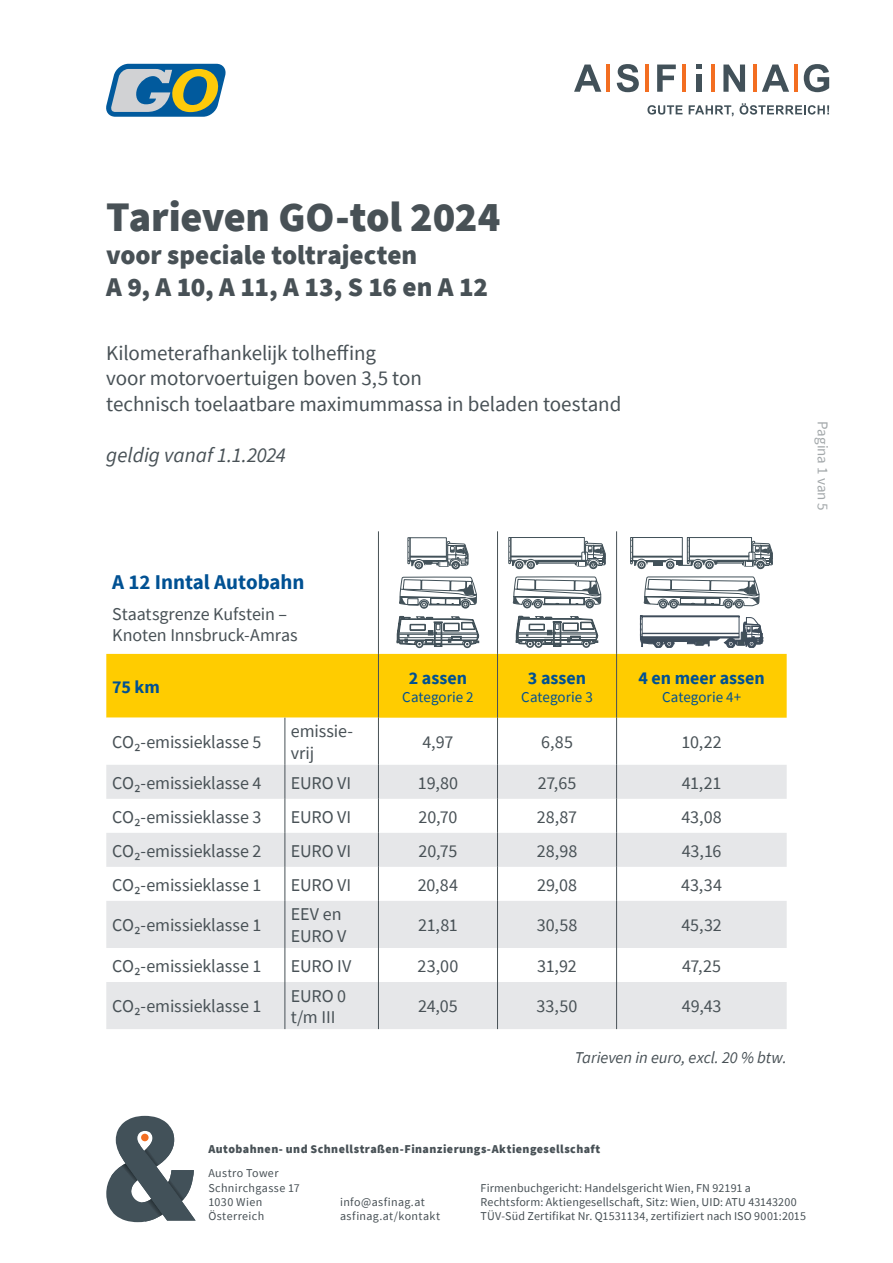
<style>
.page{position:relative;width:893px;height:1263px;background:#fff}
.page>*{position:absolute;margin:0;border:0;box-sizing:border-box;transform-origin:0 0}
.t1{font:900 42px "Source Sans Pro";letter-spacing:-.005em;color:#485156}
.Einf__Abs{font:900 27px "Source Sans Pro";color:#485156}
.t2{font:21px "Source Sans Pro";letter-spacing:-.01em;color:#485156}
.t3{font:italic 21px "Source Sans Pro";color:#485156}
.t4{font:700 21px "Source Sans Pro";color:#005193}
.t5{font:18px/21.6px "Source Sans Pro";letter-spacing:-.01em;color:#485156}
.Einf__Abs-2{font:700 18px "Source Sans Pro";color:#005193}
.Einf__Abs-3{font:italic 16.5px "Source Sans Pro";letter-spacing:-.005em;color:#485156}
.Einf__Abs-4{font:15px "Source Sans Pro";color:#005193}
.Einf__Abs-5{font:15px "Source Sans Pro";color:#a3a8aa}
.t6{font:12px/14.4px "Source Sans Pro";letter-spacing:.015em;color:#485156}
.t7{font:900 12px "Source Sans Pro";letter-spacing:.035em;color:#485156}
</style>
<div class="page">
<div style="left:106px;top:654px;width:681px;height:64px;background:#fc0"></div>
<svg style="left:106px;top:765px;width:681px;height:264px;fill:#e6e7e9"></svg>
<hr style="left:285px;top:718px;width:1px;height:47px;background:#485156">
<hr style="left:378px;top:718px;width:1px;height:47px;background:#485156">
<hr style="left:285px;top:765px;width:1px;height:34px;background:#485156">
<hr style="left:378px;top:765px;width:1px;height:34px;background:#485156">
<hr style="left:285px;top:799px;width:1px;height:34px;background:#485156">
<hr style="left:378px;top:799px;width:1px;height:34px;background:#485156">
<hr style="left:285px;top:833px;width:1px;height:34px;background:#485156">
<hr style="left:378px;top:833px;width:1px;height:34px;background:#485156">
<hr style="left:285px;top:867px;width:1px;height:34px;background:#485156">
<hr style="left:378px;top:867px;width:1px;height:34px;background:#485156">
<hr style="left:285px;top:901px;width:1px;height:47px;background:#485156">
<hr style="left:378px;top:901px;width:1px;height:47px;background:#485156">
<hr style="left:285px;top:948px;width:1px;height:34px;background:#485156">
<hr style="left:378px;top:948px;width:1px;height:34px;background:#485156">
<hr style="left:285px;top:982px;width:1px;height:47px;background:#485156">
<hr style="left:378px;top:982px;width:1px;height:47px;background:#485156">
<hr style="left:378px;top:531px;width:1px;height:123px;background:#485156">
<hr style="left:497px;top:531px;width:1px;height:123px;background:#485156">
<hr style="left:616px;top:531px;width:1px;height:123px;background:#485156">
<hr style="left:378px;top:654px;width:1px;height:64px;background:#485156">
<hr style="left:497px;top:654px;width:1px;height:64px;background:#485156">
<hr style="left:616px;top:654px;width:1px;height:64px;background:#485156">
<hr style="left:497px;top:718px;width:1px;height:47px;background:#485156">
<hr style="left:616px;top:718px;width:1px;height:47px;background:#485156">
<hr style="left:497px;top:765px;width:1px;height:34px;background:#485156">
<hr style="left:616px;top:765px;width:1px;height:34px;background:#485156">
<hr style="left:497px;top:799px;width:1px;height:34px;background:#485156">
<hr style="left:616px;top:799px;width:1px;height:34px;background:#485156">
<hr style="left:497px;top:833px;width:1px;height:34px;background:#485156">
<hr style="left:616px;top:833px;width:1px;height:34px;background:#485156">
<hr style="left:497px;top:867px;width:1px;height:34px;background:#485156">
<hr style="left:616px;top:867px;width:1px;height:34px;background:#485156">
<hr style="left:497px;top:901px;width:1px;height:47px;background:#485156">
<hr style="left:616px;top:901px;width:1px;height:47px;background:#485156">
<hr style="left:497px;top:948px;width:1px;height:34px;background:#485156">
<hr style="left:616px;top:948px;width:1px;height:34px;background:#485156">
<hr style="left:497px;top:982px;width:1px;height:47px;background:#485156">
<hr style="left:616px;top:982px;width:1px;height:47px;background:#485156">
<svg style="left:397px;top:577px;width:82px;height:71px"></svg>
<svg style="left:407px;top:537px;width:61px;height:33px"></svg>
<svg style="left:513px;top:577px;width:88px;height:71px"></svg>
<svg style="left:508px;top:537px;width:98px;height:33px"></svg>
<svg style="left:640px;top:616px;width:123px;height:32px"></svg>
<svg style="left:630px;top:537px;width:143px;height:71px"></svg>
<svg style="left:106px;top:1116px;width:90px;height:106px"></svg>
<div style="left:141px;top:1134px;width:8px;height:7px;background:#f36e21;border-radius:50%"></div>
<hr style="left:711px;top:65px;width:3px;height:27px;background:#f36e21">
<hr style="left:794px;top:65px;width:3px;height:27px;background:#f36e21">
<hr style="left:753px;top:65px;width:4px;height:27px;background:#f36e21">
<hr style="left:683px;top:65px;width:3px;height:27px;background:#f36e21">
<hr style="left:646px;top:65px;width:3px;height:27px;background:#f36e21">
<hr style="left:606px;top:65px;width:4px;height:27px;background:#f36e21">
<svg style="left:723px;top:65px;width:22px;height:27px"></svg>
<svg style="left:574px;top:65px;width:27px;height:27px"></svg>
<svg style="left:617px;top:64px;width:22px;height:28px"></svg>
<svg style="left:657px;top:65px;width:19px;height:27px"></svg>
<svg style="left:696px;top:65px;width:5px;height:4px"></svg>
<div style="left:696px;top:74px;width:5px;height:18px;background:#425159"></div>
<svg style="left:762px;top:65px;width:27px;height:27px"></svg>
<svg style="left:804px;top:64px;width:25px;height:28px"></svg>
<svg style="left:647px;top:105px;width:35px;height:10px"></svg>
<svg style="left:689px;top:105px;width:45px;height:11px"></svg>
<svg style="left:740px;top:103px;width:89px;height:12px"></svg>
<svg style="left:106px;top:64px;width:119px;height:53px;background:#76999c"></svg>
<p class="t1" style="left:106px;top:188px;width:396px">Tarieven GO-tol 2024</p>
<p class="Einf__Abs" style="left:106px;top:236px;width:312px">voor speciale toltrajecten</p>
<p class="Einf__Abs" style="left:106px;top:268px;width:383px">A 9, A 10, A 11, A 13, S 16 en A 12</p>
<p class="t2" style="left:106px;top:340px;width:271px">Kilometerafhankelijk tolheffing</p>
<p class="t2" style="left:106px;top:365px;width:317px">voor motorvoertuigen boven 3,5 ton</p>
<p class="t2" style="left:106px;top:390px;width:517px">technisch toelaatbare maximummassa in beladen toestand</p>
<p class="t3" style="left:106px;top:442px;width:181px">geldig vanaf 1.1.2024</p>
<p class="t4" style="left:112px;top:568px;width:194px">A 12 Inntal Autobahn</p>
<p class="t5" style="left:112px;top:603px;width:187px">Staatsgrenze Kufstein –<br>Knoten Innsbruck-Amras</p>
<p class="Einf__Abs-2" style="left:112px;top:674px;width:49px">75 km</p>
<p class="Einf__Abs-2" style="left:409px;top:665px;width:60px">2 assen</p>
<p class="Einf__Abs-4" style="left:402px;top:687px;width:73px">Categorie 2</p>
<p class="Einf__Abs-2" style="left:528px;top:665px;width:60px">3 assen</p>
<p class="Einf__Abs-4" style="left:521px;top:687px;width:73px">Categorie 3</p>
<p class="Einf__Abs-2" style="left:638px;top:665px;width:128px">4 en meer assen</p>
<p class="Einf__Abs-4" style="left:662px;top:687px;width:81px">Categorie 4+</p>
<p class="t5" style="left:112px;top:731px;width:151px">CO₂-emissieklasse 5</p>
<p class="t5" style="left:291px;top:720px;width:64px">emissie&shy;vrij</p>
<p class="t5" style="left:422px;top:731px;width:33px">4,97</p>
<p class="t5" style="left:541px;top:731px;width:33px">6,85</p>
<p class="t5" style="left:681px;top:731px;width:42px">10,22</p>
<p class="t5" style="left:112px;top:772px;width:151px">CO₂-emissieklasse 4</p>
<p class="t5" style="left:291px;top:772px;width:62px">EURO VI</p>
<p class="t5" style="left:418px;top:772px;width:42px">19,80</p>
<p class="t5" style="left:538px;top:772px;width:40px">27,65</p>
<p class="t5" style="left:682px;top:772px;width:41px">41,21</p>
<p class="t5" style="left:112px;top:806px;width:151px">CO₂-emissieklasse 3</p>
<p class="t5" style="left:291px;top:806px;width:62px">EURO VI</p>
<p class="t5" style="left:419px;top:806px;width:40px">20,70</p>
<p class="t5" style="left:537px;top:806px;width:42px">28,87</p>
<p class="t5" style="left:681px;top:806px;width:42px">43,08</p>
<p class="t5" style="left:112px;top:840px;width:151px">CO₂-emissieklasse 2</p>
<p class="t5" style="left:291px;top:840px;width:62px">EURO VI</p>
<p class="t5" style="left:419px;top:840px;width:40px">20,75</p>
<p class="t5" style="left:537px;top:840px;width:42px">28,98</p>
<p class="t5" style="left:682px;top:840px;width:41px">43,16</p>
<p class="t5" style="left:112px;top:874px;width:151px">CO₂-emissieklasse 1</p>
<p class="t5" style="left:291px;top:874px;width:62px">EURO VI</p>
<p class="t5" style="left:418px;top:874px;width:42px">20,84</p>
<p class="t5" style="left:537px;top:874px;width:42px">29,08</p>
<p class="t5" style="left:681px;top:874px;width:42px">43,34</p>
<p class="t5" style="left:112px;top:914px;width:151px">CO₂-emissieklasse 1</p>
<p class="t5" style="left:291px;top:903px;width:57px">EEV en<br>EURO V</p>
<p class="t5" style="left:418px;top:914px;width:41px">21,81</p>
<p class="t5" style="left:537px;top:914px;width:42px">30,58</p>
<p class="t5" style="left:681px;top:914px;width:42px">45,32</p>
<p class="t5" style="left:112px;top:955px;width:151px">CO₂-emissieklasse 1</p>
<p class="t5" style="left:291px;top:955px;width:62px">EURO IV</p>
<p class="t5" style="left:418px;top:955px;width:42px">23,00</p>
<p class="t5" style="left:537px;top:955px;width:41px">31,92</p>
<p class="t5" style="left:682px;top:955px;width:41px">47,25</p>
<p class="t5" style="left:112px;top:995px;width:151px">CO₂-emissieklasse 1</p>
<p class="t5" style="left:291px;top:984px;width:57px">EURO 0 t/m III</p>
<p class="t5" style="left:418px;top:995px;width:41px">24,05</p>
<p class="t5" style="left:537px;top:995px;width:42px">33,50</p>
<p class="t5" style="left:682px;top:995px;width:41px">49,43</p>
<p class="Einf__Abs-3" style="left:575px;top:1047px;width:213px">Tarieven in euro, excl. 20 % btw.</p>
<p class="Einf__Abs-5" style="left:832px;top:421px;width:91px;rotate:90deg">Pagina 1 van 5</p>
<p class="t7" style="left:208px;top:1140px;width:393px">Autobahnen- und Schnellstraßen-Finanzierungs-Aktiengesellschaft</p>
<p class="t6" style="left:208px;top:1166px;width:93px">Austro Tower<br>Schnirchgasse 17<br>1030 Wien<br>Österreich</p>
<p class="t6" style="left:480px;top:1180px;width:327px">Firmenbuchgericht: Handelsgericht Wien, FN 92191 a<br>Rechtsform: Aktiengesellschaft, Sitz: Wien, UID: ATU 43143200<br>TÜV-Süd Zertifikat Nr. Q1531134, zertifiziert nach ISO 9001:2015</p>
<p class="t6" style="left:340px;top:1195px;width:101px">info@asfinag.at asfinag.at/kontakt</p>
</div>
